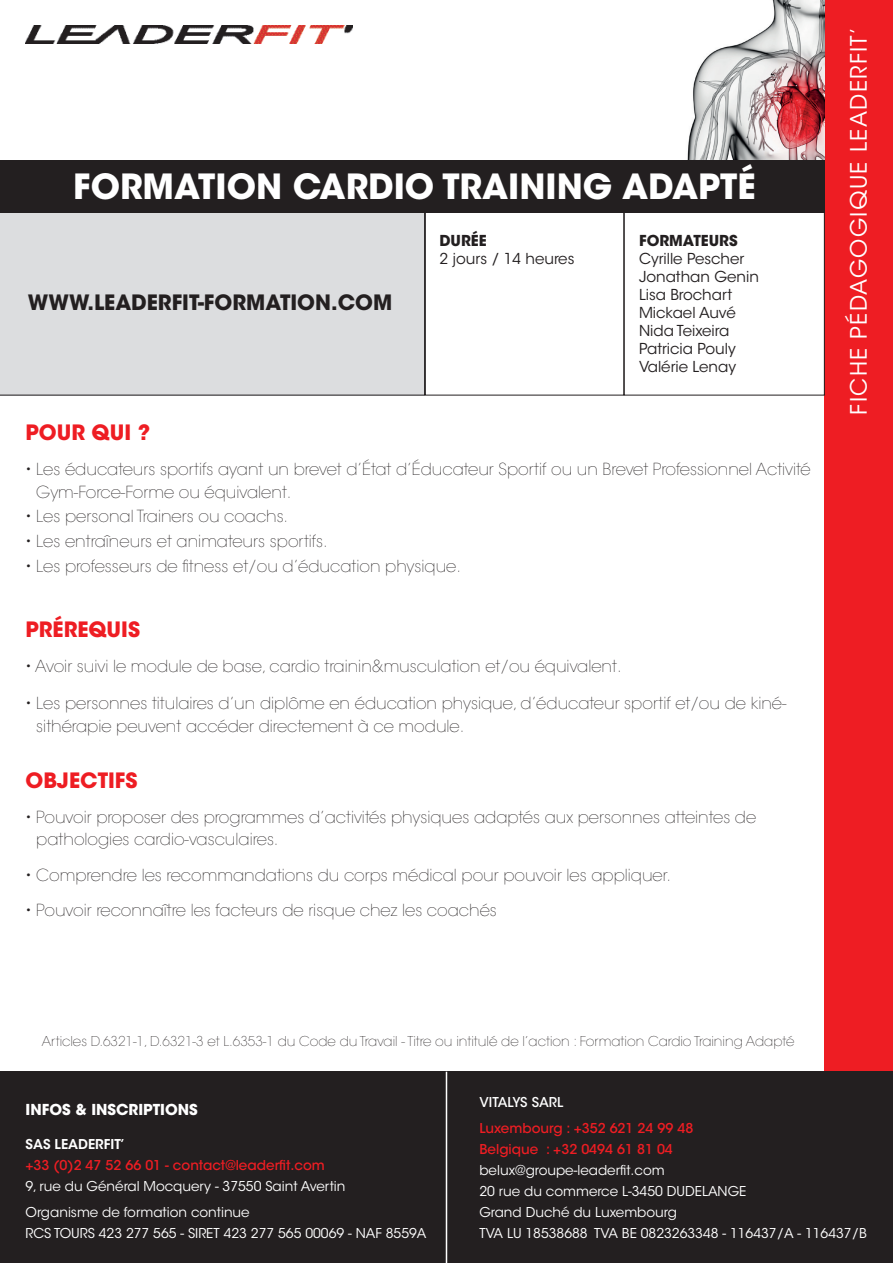
<style>
.page{position:relative;width:893px;height:1263px;background:#fff}
.page>*{position:absolute;margin:0;border:0;box-sizing:border-box;transform-origin:0 0}
.t1{font:700 34.5px "ITC Avant Garde Std";color:#fff}
.t2{font:22.5px "ITC Avant Garde Std";letter-spacing:.06em;color:#fff}
.t3{font:700 21px "ITC Avant Garde Std";color:#231f20}
.t4{font:700 21px "ITC Avant Garde Std";color:#ee1d23}
.t5{font:200 16.5px/22.5px "ITC Avant Garde Std";color:#231f20}
.t6{font:15px/18px "ITC Avant Garde Std";color:#231f20}
.t7{font:700 15px "ITC Avant Garde Std";color:#fff}
.t8{font:700 15px "ITC Avant Garde Std";color:#231f20}
.t9{font:13.5px/21px "ITC Avant Garde Std";color:#fff}
.t10{font:200 13.5px "ITC Avant Garde Std";color:#231f20}
.t11{font:500 13.5px/21px "ITC Avant Garde Std";color:#ee1d23}
.t12{font:600 13.5px "ITC Avant Garde Std";color:#fff}
.t13{font:500 13.5px "ITC Avant Garde Std";color:#fff}
</style>
<div class="page">
<div style="left:825px;top:0;width:68px;height:1072px;background:#ee1d23"></div>
<div style="left:0;top:1072px;width:893px;height:191px;background:#231f20"></div>
<hr style="left:446px;top:1072px;width:1px;height:191px;background:#fff">
<img style="left:687px;top:0;width:138px;height:160px">
<img style="left:26px;top:26px;width:327px;height:18px">
<div style="left:624px;top:209px;width:201px;height:186px;border:1px solid #231f20"></div>
<div style="left:0;top:212px;width:425px;height:183px;background:#dcdddf"></div>
<div style="left:425px;top:209px;width:199px;height:186px;border:1px solid #231f20"></div>
<div style="left:0;top:160px;width:825px;height:52px;background:#231f20"></div>
<h1 class="t1" style="left:73px;top:164px;width:684px">FORMATION CARDIO TRAINING ADAPTÉ</h1>
<p class="t3" style="left:28px;top:289px;width:366px">WWW.LEADERFIT-FORMATION.COM</p>
<p class="t8" style="left:439px;top:231px;width:49px">DURÉE</p>
<p class="t6" style="left:439px;top:250px;width:137px">2 jours / 14 heures</p>
<p class="t8" style="left:639px;top:231px;width:100px">FORMATEURS</p>
<p class="t6" style="left:639px;top:250px;width:121px">Cyrille Pescher<br>Jonathan Genin<br>Lisa Brochart<br>Mickael Auvé<br>Nida Teixeira<br>Patricia Pouly<br>Valérie Lenay</p>
<p class="t4" style="left:26px;top:418px;width:126px">POUR QUI ?</p>
<p class="t5" style="left:36px;top:458px;width:776px;text-indent:-11px">• Les éducateurs sportifs ayant un brevet d’État d’Éducateur Sportif ou un Brevet Professionnel Activité<br>Gym-Force-Forme ou équivalent.</p>
<p class="t5" style="left:26px;top:505px;width:264px">• Les personal Trainers ou coachs.</p>
<p class="t5" style="left:26px;top:530px;width:304px">• Les entraîneurs et animateurs sportifs.</p>
<p class="t5" style="left:26px;top:555px;width:437px">• Les professeurs de fitness et/ou d’éducation physique.</p>
<p class="t4" style="left:26px;top:615px;width:116px">PRÉREQUIS</p>
<p class="t5" style="left:26px;top:655px;width:598px">• Avoir suivi le module de base, cardio trainin&amp;musculation et/ou équivalent.</p>
<p class="t5" style="left:36px;top:693px;width:752px;text-indent:-11px">• Les personnes titulaires d’un diplôme en éducation physique, d’éducateur sportif et/ou de kiné&shy;sithérapie peuvent accéder directement à ce module.</p>
<p class="t4" style="left:26px;top:766px;width:114px">OBJECTIFS</p>
<p class="t5" style="left:36px;top:806px;width:722px;text-indent:-11px">• Pouvoir proposer des programmes d’activités physiques adaptés aux personnes atteintes de pathologies cardio-vasculaires.</p>
<p class="t5" style="left:26px;top:864px;width:647px">• Comprendre les recommandations du corps médical pour pouvoir les appliquer.</p>
<p class="t5" style="left:26px;top:899px;width:473px">• Pouvoir reconnaître les facteurs de risque chez les coachés</p>
<h2 class="t2" style="left:845px;top:415px;width:389px;rotate:-90deg">FICHE PÉDAGOGIQUE LEADERFIT’</h2>
<p class="t10" style="left:42px;top:1033px;width:754px">Articles D.6321-1, D.6321-3 et L.6353-1 du Code du Travail - Titre ou intitulé de l’action : Formation Cardio Training Adapté</p>
<p class="t7" style="left:26px;top:1100px;width:174px">INFOS &amp; INSCRIPTIONS</p>
<p class="t12" style="left:26px;top:1136px;width:101px">SAS LEADERFIT’</p>
<p class="t11" style="left:26px;top:1155px;width:301px">+33 (0)2 47 52 66 01 - contact@leaderfit.com</p>
<p class="t9" style="left:26px;top:1174px;width:321px;line-height:25.2px">9, rue du Général Mocquery - 37550 Saint Avertin<br>Organisme de formation continue</p>
<p class="t9" style="left:26px;top:1222px;width:402px">RCS TOURS 423 277 565 - SIRET 423 277 565 00069 - NAF 8559A</p>
<p class="t13" style="left:479px;top:1094px;width:85px">VITALYS SARL</p>
<p class="t11" style="left:479px;top:1117px;width:215px">Luxembourg : +352 621 24 99 48<br>Belgique : +32 0494 61 81 04</p>
<p class="t9" style="left:479px;top:1159px;width:389px">belux@groupe-leaderfit.com<br>20 rue du commerce L-3450 DUDELANGE<br>Grand Duché du Luxembourg<br>TVA LU 18538688 TVA BE 0823263348 - 116437/A - 116437/B</p>
</div>
